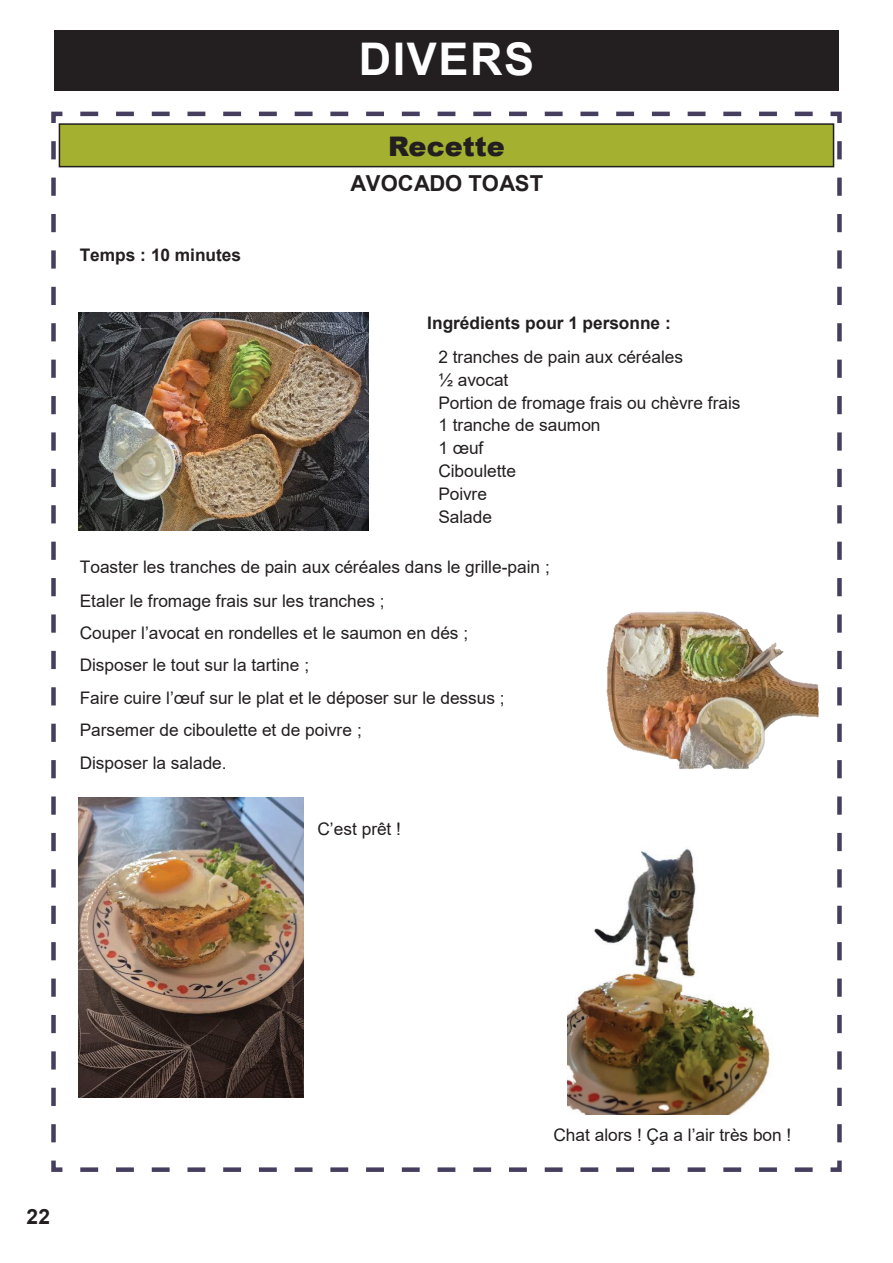
<style>
.page{position:relative;width:893px;height:1263px;background:#fff}
.page>*{position:absolute;margin:0;border:0;box-sizing:border-box;transform-origin:0 0}
.t1{font:700 45px "Arial";letter-spacing:.035em;color:#fff}
.t2{font:900 27px "Arial";color:#231f20}
.t3{font:700 22.05px "Arial";color:#231f20}
.t4{font:700 21px "Arial";color:#231f20}
.t5{font:17.25px/32.7px "Arial";color:#231f20}
.t6{font:700 17.25px "Arial";color:#231f20}
.t7{font:17.25px "Arial";color:#231f20}
.s1{font-style:inherit}
</style>
<div class="page">
<img style="left:51px;top:111px;width:791px;height:1061px">
<div style="left:59px;top:124px;width:774px;height:43px;background:#a3b030"></div>
<div style="left:59px;top:123px;width:775px;height:44px;border:2px solid #231f20"></div>
<div style="left:54px;top:30px;width:785px;height:60px;background:#231f20"></div>
<h1 class="t1" style="left:359px;top:27px;width:177px">DIVERS</h1>
<h2 class="t2" style="left:388px;top:126px;width:118px">Recette</h2>
<p class="t6" style="left:80px;top:243px;width:163px">Temps : 10 minutes</p>
<p class="t3" style="left:350px;top:168px;width:194px">AVOCADO TOAST</p>
<p class="t6" style="left:427px;top:310px;width:245px">Ingrédients pour 1 personne :</p>
<p class="t5" style="left:438px;top:345px;width:304px;line-height:22.8px">2 tranches de pain aux céréales<br>½ avocat<br>Portion de fromage frais ou chèvre frais<br>1 tranche de saumon</p>
<p class="t7" style="left:438px;top:436px;width:47px">1 œuf</p>
<p class="t5" style="left:438px;top:459px;width:79px;line-height:22.8px">Ciboulette<br>Poivre<br>Salade</p>
<p class="t5" style="left:80px;top:550px;width:472px">Toaster les tranches de pain aux céréales dans le grille-pain ; Etaler le fromage frais sur les tranches ;<br><span class="s1">Couper l’avocat en rondelle</span>s et le saumon en dés ;<br>Disposer le tout sur la tartine ;<br><span class="s1">Faire cuire l’œuf sur le</span> plat et le déposer sur le dessus ; Parsemer de ciboulette et de poivre ;<br>Disposer la salade.</p>
<p class="t7" style="left:318px;top:817px;width:85px">C’est prêt <span class="s1">!</span></p>
<p class="t4" style="left:27px;top:1202px;width:25px">22</p>
<p class="t5" style="left:553px;top:1118px;width:239px">Chat alors ! Ça a <span class="s1">l’</span>air très bon !</p>
</div>
